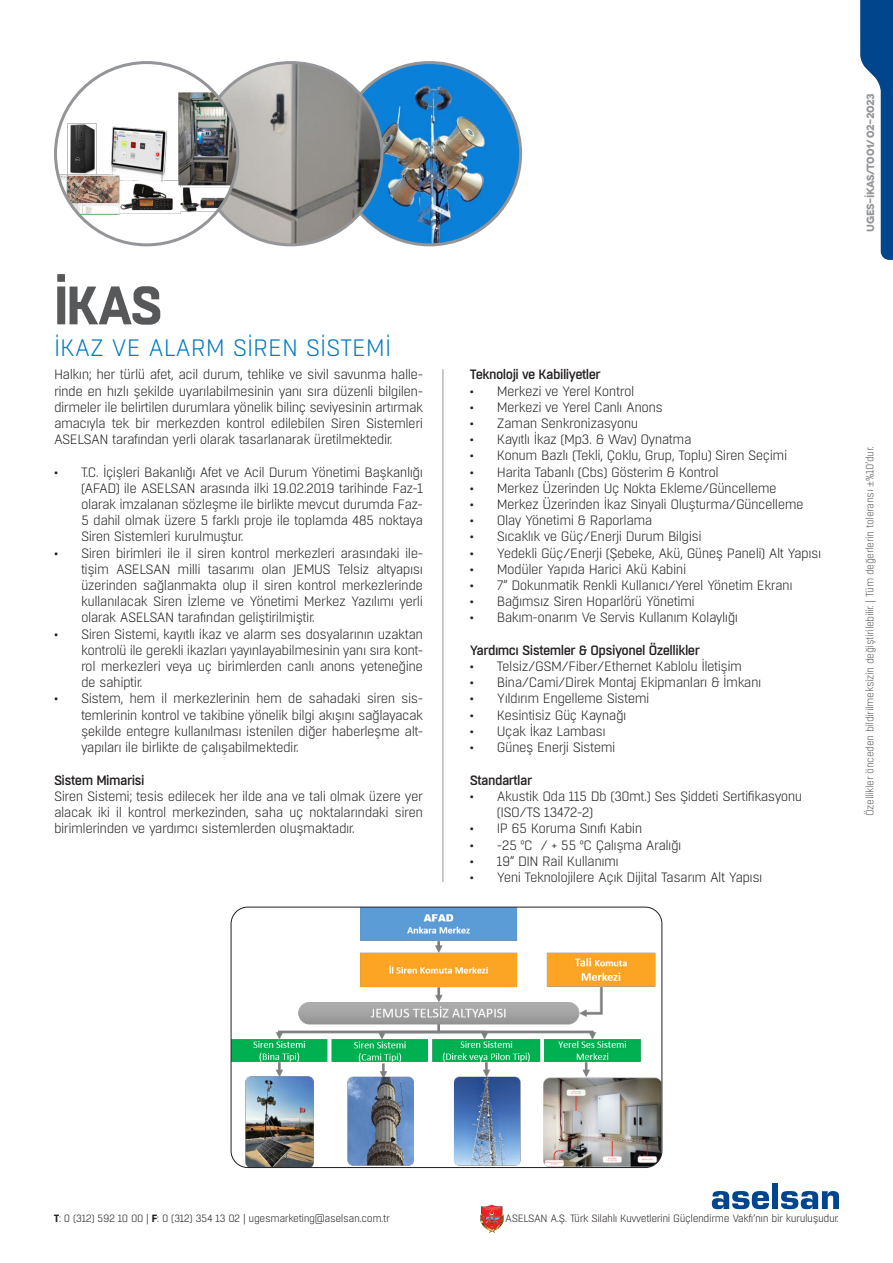
<style>
.page{position:relative;width:893px;height:1263px;background:#fff}
.page>*{position:absolute;margin:0;border:0;box-sizing:border-box;transform-origin:0 0}
.t1{font:700 54px "Boxed";color:#57585a}
.t2{font:300 23.7px "Boxed";letter-spacing:-.005em;color:#007ac2}
.t3{font:300 13.5px/16.2px "Boxed";letter-spacing:-.04em;color:#231f20;text-align:justify}
.sda{font:500 13.5px "Boxed";letter-spacing:-.04em;color:#231f20}
.t4{font:300 10.5px "Boxed";letter-spacing:-.04em;color:#231f20}
.t5{font:300 10.5px "Boxed";letter-spacing:-.04em;color:#57585a}
.t6{font:700 10.5px "Novecentowide";letter-spacing:-.04em;color:#939598}
.s1{font-family:"Minion Pro";font-weight:400}
.s2{font-weight:700}
</style>
<div class="page">
<img style="left:480px;top:1204px;width:23px;height:28px">
<svg style="left:712px;top:1191px;width:57px;height:18px"></svg>
<div style="left:772px;top:1183px;width:6px;height:26px;background:#01468c"></div>
<svg style="left:781px;top:1191px;width:58px;height:18px"></svg>
<svg style="left:860px;top:0;width:33px;height:260px"></svg>
<hr style="left:443px;top:369px;width:1px;height:513px;background:#939598">
<img style="left:231px;top:907px;width:431px;height:260px">
<div style="left:231px;top:907px;width:431px;height:261px;border:1px solid #231f20;border-radius:17px"></div>
<img style="left:338px;top:63px;width:183px;height:182px;border-radius:91px">
<img style="left:200px;top:63px;width:182px;height:182px;border-radius:91px">
<img style="left:56px;top:92px;width:182px;height:123px">
<p class="t1" style="left:54px;top:269px;width:110px">İKAS</p>
<p class="t2" style="left:54px;top:333px;width:334px">İKAZ VE ALARM SI REN SISTEMI</p>
<p class="t3" style="left:54px;top:367px;width:371px">Halkın; her türlü afet, acil durum, tehlike ve sivil savunma halle&shy;rinde en hızlı şekilde uyarılabilmesinin yanı sıra düzenli bilgilen&shy;dirmeler ile belirtilen durumlara yönelik bilinç seviyesinin artırmak amacıyla tek bir merkezden kontrol edilebilen Siren Sistemleri ASELSAN tarafından yerli olarak tasarlanarak üretilmektedir.</p>
<p class="t3" style="left:81px;top:464px;width:344px;text-indent:-27px">• T.C. İçişleri Bakanlığı Afet ve Acil Durum Yönetimi Başkanlığı (AFAD) ile ASELSAN arasında ilki 19.02.2019 tarihinde Faz-1 olarak imzalanan sözleşme ile birlikte mevcut durumda Faz-5 dahil olmak üzere 5 farklı proje ile toplamda 485 noktaya Siren Sistemleri kurulmuştur.</p>
<p class="t3" style="left:81px;top:545px;width:344px;text-indent:-27px">• Siren birimleri ile il siren kontrol merkezleri arasındaki ile&shy;tişim ASELSAN milli tasarımı olan JEMUS Telsiz altyapısı üzerinden sağlanmakta olup il siren kontrol merkezlerinde kullanılacak Siren İzleme ve Yönetimi Merkez Yazılımı yerli olarak ASELSAN tarafından geliştirilmiştir.</p>
<p class="t3" style="left:81px;top:626px;width:344px;text-indent:-27px">• Siren Sistemi, kayıtlı ikaz ve alarm ses dosyalarının uzaktan kontrolü ile gerekli ikazları yayınlayabilmesinin yanı sıra kont&shy;rol merkezleri veya uç birimlerden canlı anons yeteneğine de sahiptir.</p>
<p class="t3" style="left:81px;top:691px;width:344px;text-indent:-27px">• Sistem, hem il merkezlerinin hem de sahadaki siren sis&shy;temlerinin kontrol ve takibine yönelik bilgi akışını sağlayacak şekilde entegre kullanılması istenilen diğer haberleşme alt&shy;yapıları ile birlikte de çalışabilmektedir.</p>
<p class="sda" style="left:54px;top:771px;width:92px">Sistem Mimarisi</p>
<p class="t3" style="left:54px;top:788px;width:371px">Siren Sistemi; tesis edilecek her ilde ana ve tali olmak üzere yer alacak iki il kontrol merkezinden, saha uç noktalarındaki siren birimlerinden ve yardımcı sistemlerden oluşmaktadır.</p>
<p class="t6" style="left:864px;top:232px;width:140px;rotate:-90deg">UGES-İKAS/t001/ 02-2023</p>
<p class="sda" style="left:470px;top:366px;width:132px">Teknoloji ve Kabiliyetler</p>
<p class="t3" style="left:470px;top:383px;width:166px">• Merkezi ve Yerel Kontrol</p>
<p class="t3" style="left:470px;top:399px;width:195px">• Merkezi ve Yerel Canlı Anons</p>
<p class="t3" style="left:470px;top:415px;width:170px">• Zaman Senkronizasyonu</p>
<p class="t3" style="left:470px;top:431px;width:223px">• Kayıtlı İkaz (Mp3. &amp; Wav) Oynatma</p>
<p class="t3" style="left:470px;top:448px;width:319px">• Konum Bazlı (Tekli, Çoklu, Grup, Toplu) Siren Seçimi</p>
<p class="t3" style="left:470px;top:464px;width:250px">• Harita Tabanlı (Cbs) Gösterim &amp; Kontrol</p>
<p class="t3" style="left:470px;top:480px;width:308px">• Merkez Üzerinden Uç Nokta Ekleme/Güncelleme</p>
<p class="t3" style="left:470px;top:496px;width:335px">• Merkez Üzerinden İkaz Sinyali Oluşturma/Güncelleme</p>
<p class="t3" style="left:470px;top:512px;width:184px">• Olay Yönetimi &amp; Raporlama</p>
<p class="t3" style="left:470px;top:529px;width:233px">• Sıcaklık ve Güç/Enerji Durum Bilgisi</p>
<p class="t3" style="left:470px;top:545px;width:353px">• Yedekli Güç/Enerji (Şebeke, Akü, Güneş Paneli) Alt Yapısı</p>
<p class="t3" style="left:470px;top:561px;width:218px">• Modüler Yapıda Harici Akü Kabini</p>
<p class="t3" style="left:470px;top:577px;width:324px">• 7” Dokunmatik Renkli Kullanıcı/Yerel Yönetim Ekranı</p>
<p class="t3" style="left:470px;top:593px;width:227px">• Bağımsız Siren Hoparlörü Yönetimi</p>
<p class="t3" style="left:470px;top:610px;width:270px">• Bakım-onarım Ve Servis Kullanım Kolaylığı</p>
<p class="sda" style="left:470px;top:641px;width:231px">Yardımcı Sistemler &amp; Opsiyonel Özellikler</p>
<p class="t3" style="left:470px;top:658px;width:274px">• Telsiz/GSM/Fiber/Ethernet Kablolu İletişim</p>
<p class="t3" style="left:470px;top:674px;width:293px">• Bina/Cami/Direk Montaj Ekipmanları &amp; İmkanı</p>
<p class="t3" style="left:470px;top:691px;width:181px">• Yıldırım Engelleme Sistemi</p>
<p class="t3" style="left:470px;top:707px;width:158px">• Kesintisiz Güç Kaynağı</p>
<p class="t3" style="left:470px;top:723px;width:137px">• Uçak İkaz Lambası</p>
<p class="t3" style="left:470px;top:739px;width:147px">• Güneş Enerji Sistemi</p>
<p class="sda" style="left:470px;top:771px;width:64px">Standartlar</p>
<p class="t3" style="left:497px;top:788px;width:307px;text-indent:-27px">• Akustik Oda 115 Db (30mt.) Ses Şiddeti Sertifikasyonu (ISO/TS 13472-2)</p>
<p class="t3" style="left:470px;top:821px;width:174px">• IP 65 Koruma Sınıfı Kabin</p>
<p class="t3" style="left:470px;top:837px;width:213px">• -25 ºC / + 55 ºC Çalışma Aralığı</p>
<p class="t3" style="left:470px;top:853px;width:151px">• 19” DIN Rail Kullanımı</p>
<p class="t3" style="left:470px;top:869px;width:294px">• Yeni Teknolojilere Açık Dijital Tasarım Alt Yapısı</p>
<p class="t5" style="left:863px;top:816px;width:371px;rotate:-90deg">Özellikler önceden bildirilmeksizin değiştirilebilir. | Tüm değerlerin toleransı <span class="s1">±</span>%10’dur.</p>
<p class="t4" style="left:54px;top:1212px;width:338px"><span class="s2">T</span>: 0 (312) 592 10 00 | <span class="s2">F</span>: 0 (312) 354 13 02 | ugesmarketing@aselsan.com.tr</p>
<p class="t4" style="left:505px;top:1212px;width:335px">ASELSAN A.Ş. Türk Silahlı Kuvvetlerini Güçlendirme Vakfı’nın bir kuruluşudur.</p>
</div>
